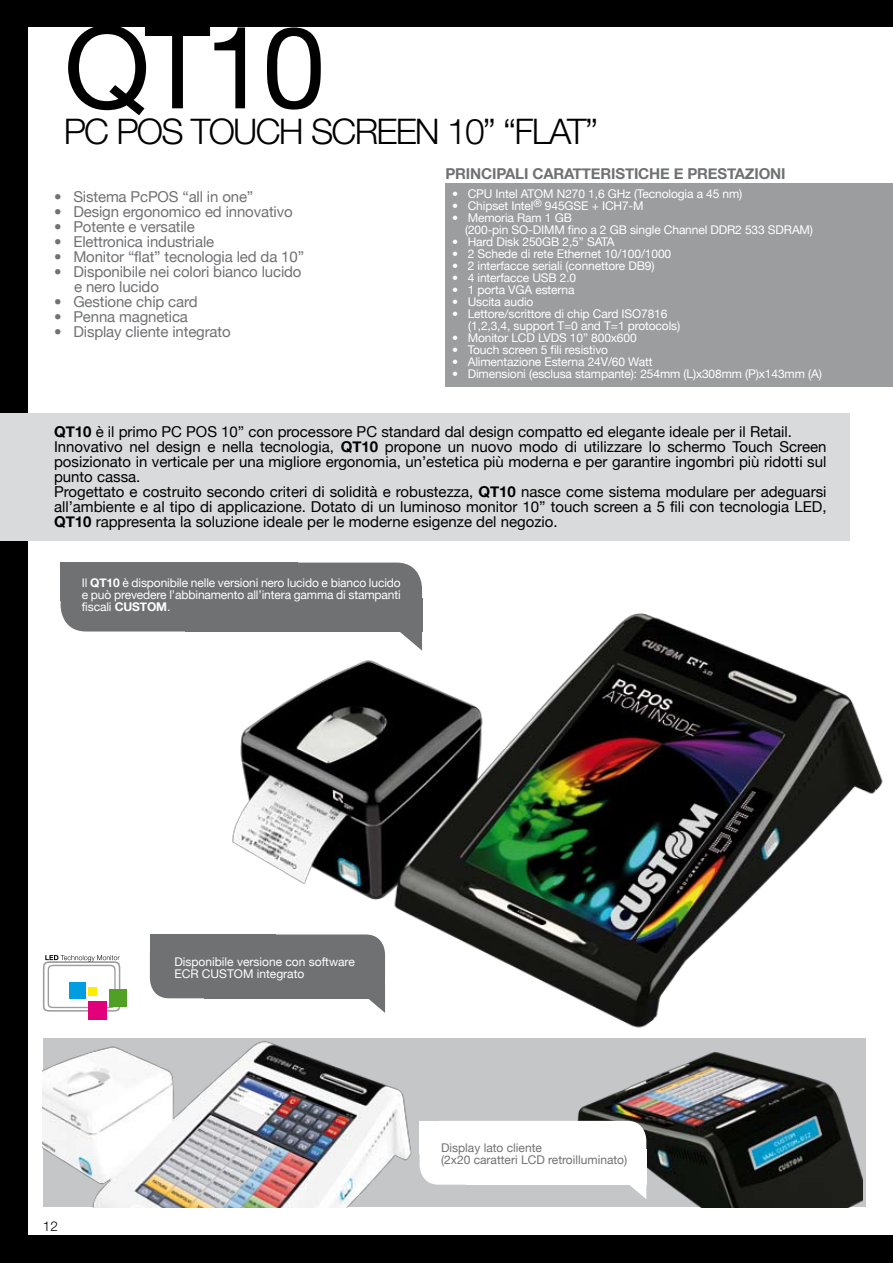
<style>
.page{position:relative;width:893px;height:1263px;background:#000}
.page>*{position:absolute;margin:0;border:0;box-sizing:border-box;transform-origin:0 0}
.t1{font:114px "Helvetica Neue";color:#000}
.t2{font:300 35.4px "Helvetica Neue";letter-spacing:-.05em;color:#000}
.t3{font:15px/15px "Helvetica Neue";color:#000}
.t4{font:15px/15px "Helvetica Neue";letter-spacing:-.01em;color:#707173}
.t5{font:700 15px "Helvetica Neue";letter-spacing:-.01em;color:#707173}
.t6{font:300 13.5px "Helvetica Neue";color:#000}
.t7{font:12px/12px "Helvetica Neue";letter-spacing:-.01em;color:#fff}
.t8{font:12px/12px "Helvetica Neue";color:#707173}
.s1{font-weight:700}
</style>
<div class="page">
<div style="left:28px;top:27px;width:865px;height:1208px;background:#fff"></div>
<div style="left:43px;top:1038px;width:822px;height:169px;background:#c5c6c8"></div>
<img style="left:577px;top:1052px;width:285px;height:155px">
<img style="left:43px;top:1041px;width:382px;height:166px">
<img style="left:215px;top:598px;width:668px;height:430px">
<div style="left:61px;top:563px;width:361px;height:68px;background:#707173;border-radius:26px"></div>
<div style="left:185px;top:598px;width:237px;height:33px;background:#707173"></div>
<div style="left:61px;top:563px;width:237px;height:38px;background:#707173"></div>
<svg style="left:397px;top:631px;width:25px;height:20px"></svg>
<div style="left:445px;top:183px;width:448px;height:204px;background:#9c9d9f"></div>
<div style="left:0;top:413px;width:849px;height:128px;background:#d9dadb"></div>
<div style="left:150px;top:934px;width:235px;height:64px;background:#707173;border-radius:19px"></div>
<div style="left:205px;top:963px;width:180px;height:35px;background:#707173"></div>
<div style="left:150px;top:934px;width:125px;height:33px;background:#707173"></div>
<svg style="left:366px;top:998px;width:19px;height:15px"></svg>
<div style="left:110px;top:989px;width:17px;height:17px;background:#51a025"></div>
<svg style="left:43px;top:955px;width:77px;height:56px"></svg>
<div style="left:88px;top:1001px;width:19px;height:19px;background:#e2007a"></div>
<div style="left:420px;top:1121px;width:226px;height:64px;background:#fff;border-radius:19px"></div>
<div style="left:420px;top:1121px;width:121px;height:32px;background:#fff"></div>
<svg style="left:628px;top:1170px;width:18px;height:29px"></svg>
<h1 class="t1" style="left:64px;top:0;width:263px">QT10</h1>
<h2 class="t2" style="left:64px;top:110px;width:536px">PC POS TOUCH SCREEN 10” “FLAT”</h2>
<p class="t4" style="left:54px;top:189px;width:201px">• Sistema PcPOS “all in one”</p>
<p class="t4" style="left:54px;top:204px;width:240px">• Design ergonomico ed innovativo</p>
<p class="t4" style="left:54px;top:219px;width:142px">• Potente e versatile</p>
<p class="t4" style="left:54px;top:234px;width:162px">• Elettronica industriale</p>
<p class="t4" style="left:54px;top:249px;width:252px">• Monitor “flat” tecnologia led da 10”</p>
<p class="t4" style="left:74px;top:264px;width:229px;text-indent:-20px">• Disponibile nei colori bianco lucido e nero lucido</p>
<p class="t4" style="left:54px;top:294px;width:145px">• Gestione chip card</p>
<p class="t4" style="left:54px;top:309px;width:136px">• Penna magnetica</p>
<p class="t4" style="left:54px;top:324px;width:178px">• Display cliente integrato</p>
<p class="t5" style="left:445px;top:165px;width:342px">PRINCIPALI CARATTERISTICHE E PRESTAZIONI</p>
<p class="t7" style="left:452px;top:188px;width:292px">• CPU Intel ATOM N270 1,6 GHz (Tecnologia a 45 nm)</p>
<p class="t7" style="left:452px;top:200px;width:193px">• Chipset Intel<sup>®</sup> 945GSE + ICH7-M</p>
<p class="t7" style="left:465px;top:212px;width:350px;text-indent:-13px">• Memoria Ram 1 GB<br>(200-pin SO-DIMM fino a 2 GB single Channel DDR2 533 SDRAM)</p>
<p class="t7" style="left:452px;top:236px;width:164px">• Hard Disk 250GB 2,5” SATA</p>
<p class="t7" style="left:452px;top:248px;width:221px">• 2 Schede di rete Ethernet 10/100/1000</p>
<p class="t7" style="left:452px;top:260px;width:204px">• 2 interfacce seriali (connettore DB9)</p>
<p class="t7" style="left:452px;top:272px;width:126px">• 4 interfacce USB 2.0</p>
<p class="t7" style="left:452px;top:284px;width:124px">• 1 porta VGA esterna</p>
<p class="t7" style="left:452px;top:296px;width:83px">• Uscita audio</p>
<p class="t7" style="left:468px;top:308px;width:214px;text-indent:-16px">• Lettore/scrittore di chip Card ISO7816 (1,2,3,4, support T=0 and T=1 protocols)</p>
<p class="t7" style="left:452px;top:332px;width:186px">• Monitor LCD LVDS 10” 800x600</p>
<p class="t7" style="left:452px;top:344px;width:157px">• Touch screen 5 fili resistivo</p>
<p class="t7" style="left:452px;top:356px;width:202px">• Alimentazione Esterna 24V/60 Watt</p>
<p class="t7" style="left:452px;top:368px;width:371px">• Dimensioni (esclusa stampante): 254mm (L)x308mm (P)x143mm (A)</p>
<p class="t3" style="left:54px;top:424px;width:774px"><span class="s1">QT10</span> è il primo PC POS 10” con processore PC standard dal design compatto ed elegante ideale per il Retail.<br>Innovativo nel design e nella tecnologia, <span class="s1">QT10</span> propone un nuovo modo di utilizzare lo schermo Touch Screen posizionato in verticale per una migliore ergonomia, un’estetica più moderna e per garantire ingombri più ridotti sul punto cassa.<br>Progettato e costruito secondo criteri di solidità e robustezza, <span class="s1">QT10</span> nasce come sistema modulare per adeguarsi all’ambiente e al tipo di applicazione. Dotato di un luminoso monitor 10” touch screen a 5 fili con tecnologia LED, <span class="s1">QT10</span> rappresenta la soluzione ideale per le moderne esigenze del negozio.</p>
<p class="t7" style="left:82px;top:577px;width:320px;text-align:justify">Il <span class="s1">QT10</span> è disponibile nelle versioni nero lucido e bianco lucido e può prevedere l’abbinamento all’intera gamma di stampanti fiscali <span class="s1">CUSTOM</span>.</p>
<p class="t6" style="left:43px;top:1218px;width:17px">12</p>
<p class="t7" style="left:174px;top:955px;width:182px">Disponibile versione con software<br>ECR CUSTOM integrato</p>
<p class="t8" style="left:441px;top:1141px;width:188px">Display lato cliente<br>(2x20 caratteri LCD retroilluminato)</p>
</div>
